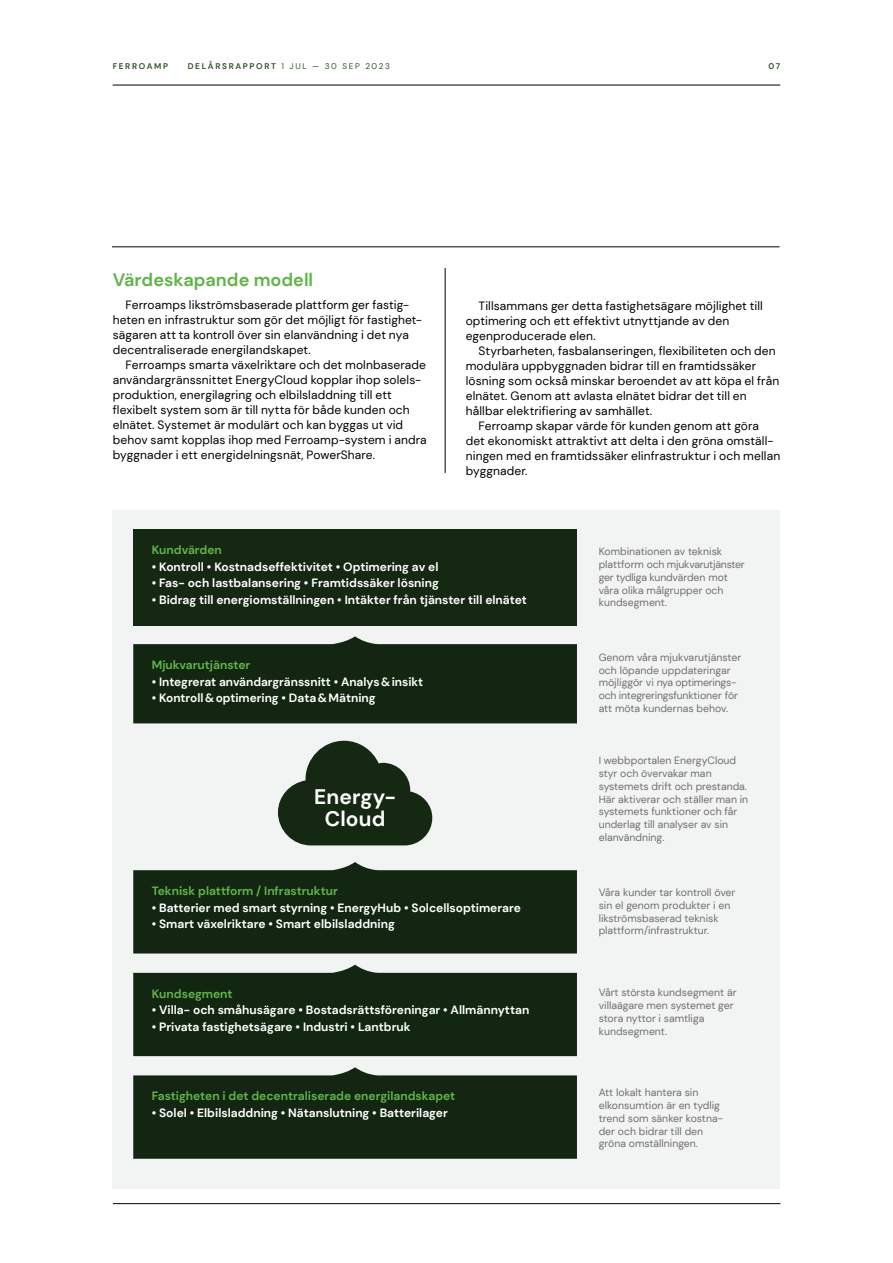
<style>
.page{position:relative;width:893px;height:1263px;background:#fff}
.page>*{position:absolute;margin:0;border:0;box-sizing:border-box;transform-origin:0 0}
.t1{font:700 21px/22.5px "DM Sans";letter-spacing:.005em;color:#fff;text-align:center}
.t2{font:700 18px "DM Sans";color:#61b548}
.t3{font:12px/15px "DM Sans";letter-spacing:.01em;color:#000}
.t4{font:700 12px "DM Sans";color:#fff}
.t5{font:700 12px "DM Sans";color:#61b548}
.t6{font:10.5px/12.8px "DM Sans";color:#706f6f}
.t7{font:8.25px "DM Sans";letter-spacing:.2em;color:#305629}
.t8{font:700 8.25px "DM Sans";letter-spacing:.2em;color:#305629}
.s1{font-weight:700}
</style>
<div class="page">
<hr style="left:113px;top:85px;width:667px;height:1px;background:#000">
<hr style="left:113px;top:1203px;width:667px;height:1px;background:#000">
<div style="left:112px;top:510px;width:668px;height:678px;background:#f2f4f3"></div>
<hr style="left:445px;top:268px;width:1px;height:205px;background:#000">
<div style="left:133px;top:529px;width:444px;height:96px;background:#142812"></div>
<svg style="left:133px;top:862px;width:444px;height:91px;background:#253824"></svg>
<svg style="left:133px;top:636px;width:444px;height:87px;background:#263825"></svg>
<svg style="left:133px;top:965px;width:444px;height:91px;background:#243723"></svg>
<svg style="left:133px;top:1067px;width:444px;height:92px;background:#263925"></svg>
<svg style="left:278px;top:741px;width:154px;height:104px"></svg>
<hr style="left:112px;top:247px;width:668px;height:1px;background:#000">
<p class="t8" style="left:113px;top:61px;width:57px">FERROAMP</p>
<p class="t7" style="left:188px;top:61px;width:204px"><span class="s1">DELÅRSRAPPORT</span> 1 JUL — 30 SEP 2023</p>
<p class="t8" style="left:768px;top:61px;width:13px">07</p>
<h2 class="t2" style="left:113px;top:268px;width:202px">Värdeskapande modell</h2>
<p class="t3" style="left:113px;top:297px;width:311px;text-indent:13px">Ferroamps likströmsbaserade plattform ger fastig&shy;heten en infrastruktur som gör det möjligt för fastighet&shy;sägaren att ta kontroll över sin elanvändning i det nya decentraliserade energilandskapet.</p>
<p class="t3" style="left:113px;top:357px;width:315px;text-indent:13px">Ferroamps smarta växelriktare och det molnbaserade användargränssnittet EnergyCloud kopplar ihop solels&shy;produktion, energilagring och elbilsladdning till ett flexibelt system som är till nytta för både kunden och elnätet. Systemet är modulärt och kan byggas ut vid behov samt kopplas ihop med Ferroamp-system i andra byggnader i ett energidelningsnät, PowerShare.</p>
<p class="t3" style="left:466px;top:298px;width:299px;text-indent:13px">Tillsammans ger detta fastighetsägare möjlighet till optimering och ett effektivt utnyttjande av den egenproducerade elen.</p>
<p class="t3" style="left:478px;top:343px;width:299px">Styrbarheten, fasbalanseringen, flexibiliteten och den</p>
<p class="t3" style="left:466px;top:358px;width:292px">modulära uppbyggnaden bidrar till en framtidssäker</p>
<p class="t3" style="left:466px;top:373px;width:315px">lösning som också minskar beroendet av att köpa el från</p>
<p class="t3" style="left:466px;top:388px;width:283px">elnätet. Genom att avlasta elnätet bidrar det till en</p>
<p class="t3" style="left:466px;top:403px;width:188px">hållbar elektrifiering av samhället.</p>
<p class="t3" style="left:478px;top:418px;width:282px">Ferroamp skapar värde för kunden genom att göra</p>
<p class="t3" style="left:466px;top:433px;width:309px">det ekonomiskt attraktivt att delta i den gröna omställ-</p>
<p class="t3" style="left:466px;top:448px;width:316px">ningen med en framtidssäker elinfrastruktur i och mellan</p>
<p class="t3" style="left:466px;top:463px;width:63px">byggnader.</p>
<p class="t5" style="left:152px;top:542px;width:72px">Kundvärden</p>
<p class="t4" style="left:152px;top:559px;width:288px">• Kontroll • Kostnadseffektivitet • Optimering av el</p>
<p class="t4" style="left:152px;top:575px;width:289px">• Fas- och lastbalansering • Framtidssäker lösning</p>
<p class="t4" style="left:152px;top:592px;width:377px">• Bidrag till energiomställningen • Intäkter från tjänster till elnätet</p>
<p class="t5" style="left:152px;top:657px;width:100px">Mjukvarutjänster</p>
<p class="t4" style="left:152px;top:674px;width:273px">• Integrerat användargränssnitt • Analys&amp;insikt</p>
<p class="t4" style="left:152px;top:690px;width:225px">• Kontroll&amp;optimering • Data&amp;Mätning</p>
<h1 class="t1" style="left:314px;top:785px;width:83px">Energy-<br>Cloud</h1>
<p class="t5" style="left:152px;top:883px;width:188px">Teknisk plattform / Infrastruktur</p>
<p class="t4" style="left:152px;top:900px;width:371px">• Batterier med smart styrning • EnergyHub • Solcellsoptimerare</p>
<p class="t4" style="left:152px;top:916px;width:245px">• Smart växelriktare • Smart elbilsladdning</p>
<p class="t5" style="left:152px;top:986px;width:82px">Kundsegment</p>
<p class="t4" style="left:152px;top:1002px;width:379px">• Villa- och småhusägare • Bostadsrättsföreningar • Allmännyttan</p>
<p class="t4" style="left:152px;top:1019px;width:260px">• Privata fastighetsägare • Industri • Lantbruk</p>
<p class="t5" style="left:152px;top:1089px;width:305px">Fastigheten i det decentraliserade energilandskapet</p>
<p class="t4" style="left:152px;top:1105px;width:298px">• Solel • Elbilsladdning • Nätanslutning • Batterilager</p>
<p class="t6" style="left:599px;top:545px;width:148px">Kombinationen av teknisk plattform och mjukvarutjänster ger tydliga kundvärden mot våra olika målgrupper och kundsegment.</p>
<p class="t6" style="left:599px;top:651px;width:144px">Genom våra mjukvarutjänster och löpande uppdateringar möjliggör vi nya optimerings&shy;och integreringsfunktioner för att möta kundernas behov.</p>
<p class="t6" style="left:599px;top:754px;width:151px">I webbportalen EnergyCloud styr och övervakar man systemets drift och prestanda.<br>Här aktiverar och ställer man in systemets funktioner och får underlag till analyser av sin elanvändning.</p>
<p class="t6" style="left:599px;top:886px;width:138px">Våra kunder tar kontroll över sin el genom produkter i en likströmsbaserad teknisk plattform/infrastruktur.</p>
<p class="t6" style="left:599px;top:986px;width:139px">Vårt största kundsegment är villaägare men systemet ger stora nyttor i samtliga kundsegment.</p>
<p class="t6" style="left:599px;top:1086px;width:126px">Att lokalt hantera sin elkonsumtion är en tydlig trend som sänker kostna&shy;der och bidrar till den gröna omställningen.</p>
</div>
